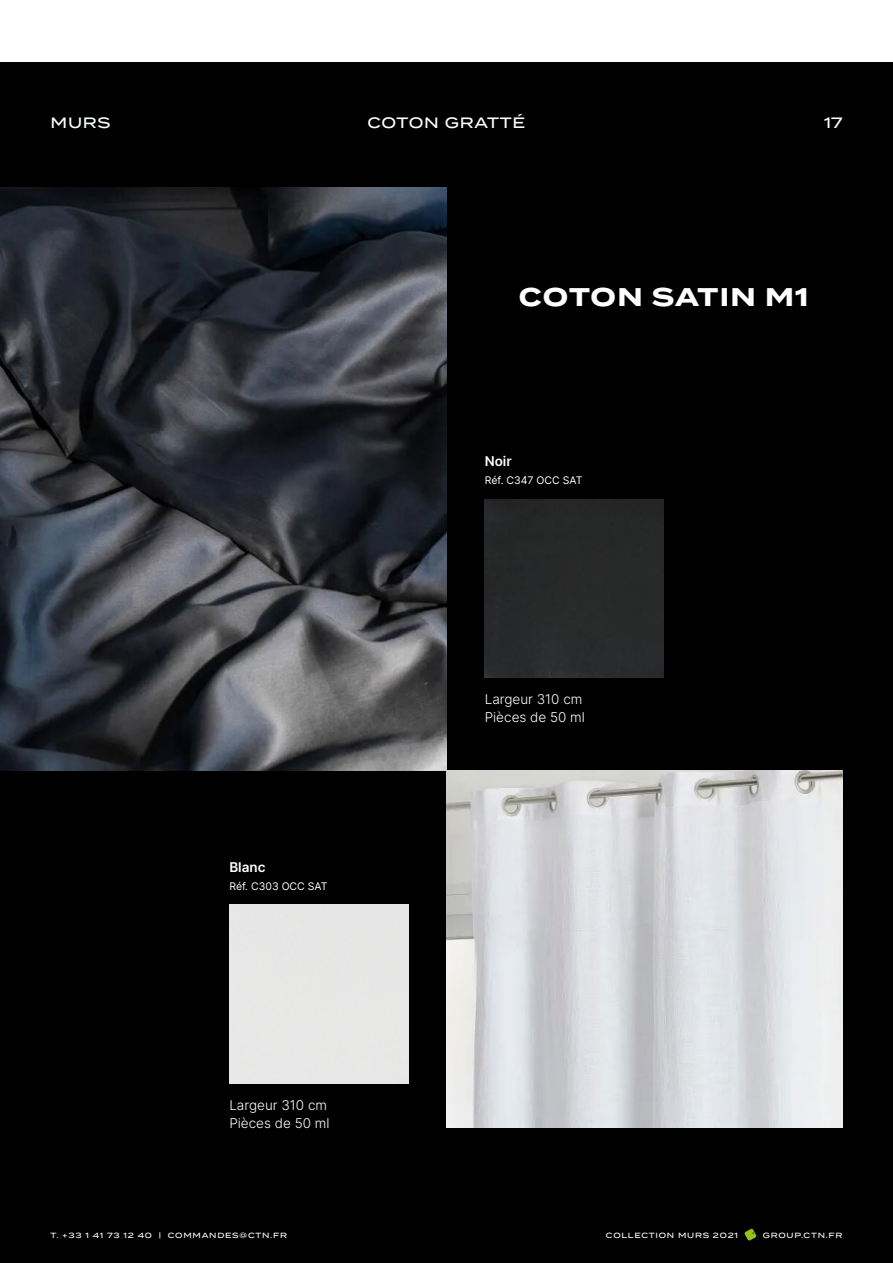
<style>
.page{position:relative;width:893px;height:1263px;background:#fff}
.page>*{position:absolute;margin:0;border:0;box-sizing:border-box;transform-origin:0 0}
.t1{font:700 25.5px "Termina";letter-spacing:.045em;color:#fff}
.t2{font:500 15px "Termina";letter-spacing:.045em;color:#fff}
.t3{font:500 15px "Termina";color:#f9ffff}
.t4{font:300 13.5px/18px "Inter";color:#fff}
.t5{font:600 13.5px "Inter";color:#fff}
.t6{font:10.5px "Inter";color:#fff}
.t7{font:500 7.5px "Termina";letter-spacing:.1em;color:#fff}
</style>
<div class="page">
<div style="left:0;top:63px;width:893px;height:1200px;background:#000"></div>
<svg style="left:744px;top:1228px;width:12px;height:13px"></svg>
<img style="left:446px;top:770px;width:396px;height:358px">
<img style="left:0;top:187px;width:446px;height:583px">
<div style="left:485px;top:499px;width:179px;height:179px;background:#272929"></div>
<div style="left:229px;top:905px;width:179px;height:178px;background:#e7e7e6"></div>
<h2 class="t3" style="left:50px;top:112px;width:62px">MURS</h2>
<h2 class="t2" style="left:368px;top:112px;width:159px">COTON GRATTÉ</h2>
<h2 class="t2" style="left:824px;top:112px;width:20px">17</h2>
<h1 class="t1" style="left:519px;top:279px;width:291px">COTON SATIN M1</h1>
<h3 class="t5" style="left:485px;top:451px;width:29px">Noir</h3>
<h3 class="t6" style="left:485px;top:472px;width:99px">Réf. C347 OCC SAT</h3>
<h3 class="t5" style="left:229px;top:857px;width:38px">Blanc</h3>
<h3 class="t6" style="left:229px;top:878px;width:100px">Réf. C303 OCC SAT</h3>
<h3 class="t4" style="left:229px;top:1096px;width:102px">Largeur 310 cm<br>Pièces de 50 ml</h3>
<h3 class="t4" style="left:485px;top:690px;width:102px">Largeur 310 cm<br>Pièces de 50 ml</h3>
<p class="t7" style="left:50px;top:1230px;width:238px">T. +33 1 41 73 12 40 | COMMANDES@CTN.FR</p>
<p class="t7" style="left:606px;top:1229px;width:134px">COLLECTION MURS 2021</p>
<p class="t7" style="left:763px;top:1229px;width:81px">GROUP.CTN.FR</p>
</div>
